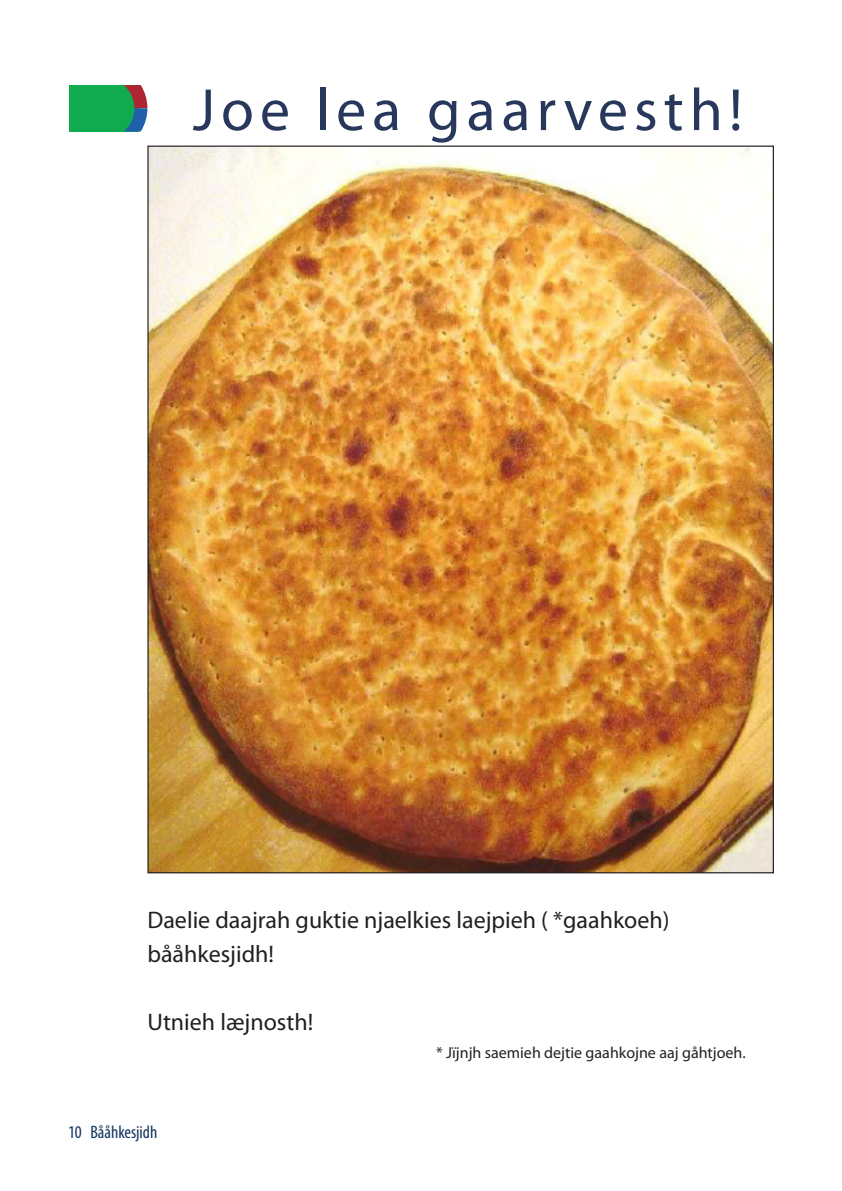
<style>
.page{position:relative;width:842px;height:1191px;background:#fff}
.page>*{position:absolute;margin:0;border:0;box-sizing:border-box;transform-origin:0 0}
.Tittel{font:60px "Myriad Pro";letter-spacing:.1em;color:#27385c}
.Tekst{font:24px/34px "Myriad Pro";color:#231f20}
.t1{font:condensed 18px "Myriad Pro";color:#13355d}
.Tekst-2{font:16px "Myriad Pro";color:#231f20}
</style>
<div class="page">
<img style="left:149px;top:148px;width:623px;height:723px">
<div style="left:69px;top:85px;width:69px;height:46px;background:#10aa4f"></div>
<svg style="left:124px;top:85px;width:23px;height:46px"></svg>
<p class="Tittel" style="left:193px;top:73px;width:551px">Joe lea gaarvesth!</p>
<p class="Tekst" style="left:147px;top:902px;width:524px">Daelie daajrah guktie njaelkies laejpieh ( *gaahkoeh) bååhkesjidh!</p>
<p class="Tekst" style="left:147px;top:1004px;width:167px">Utnieh læjnosth!</p>
<p class="t1" style="left:68px;top:1121px;width:91px">10 Bååhkesjidh</p>
<p class="Tekst-2" style="left:436px;top:1043px;width:311px">* Jïjnjh saemieh dejtie gaahkojne aaj gåhtjoeh.</p>
</div>
